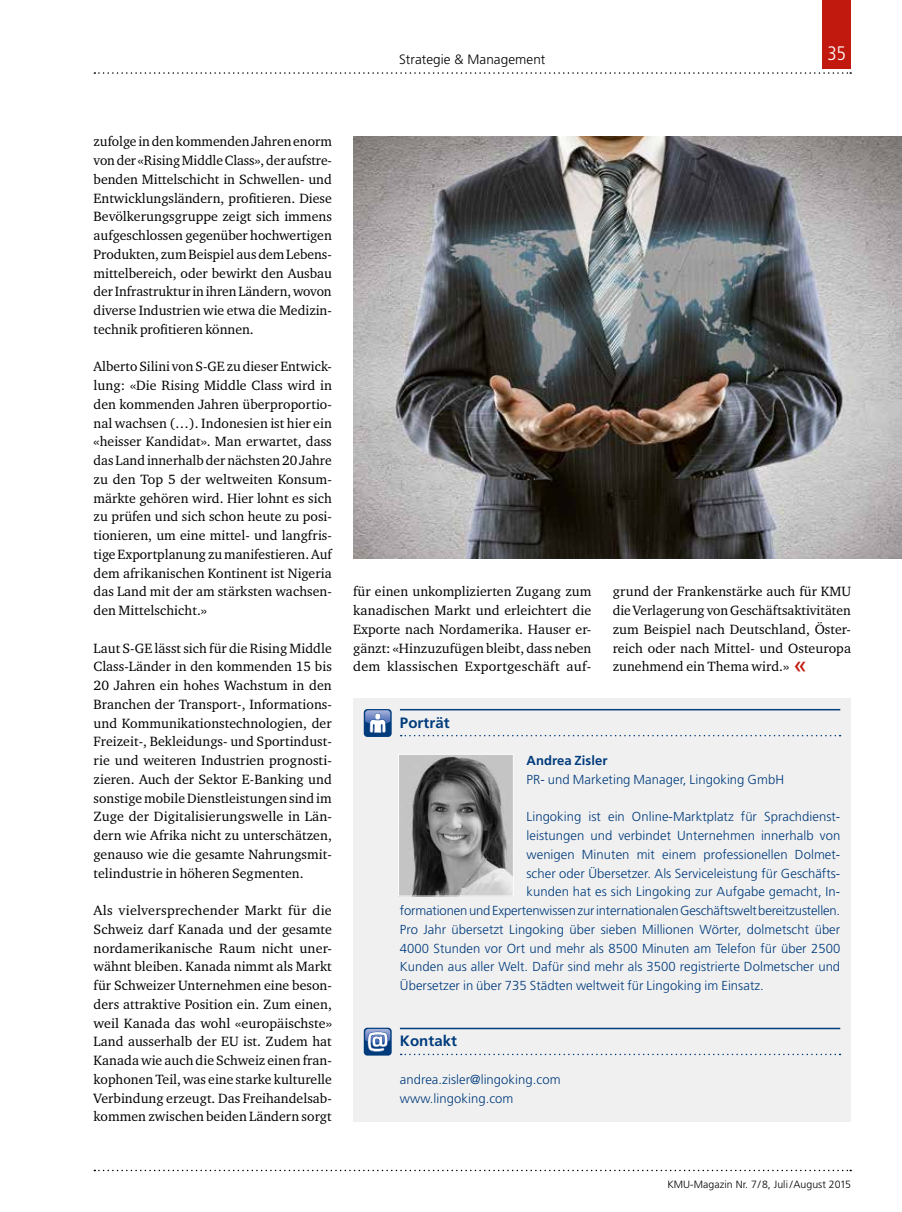
<style>
.page{position:relative;width:902px;height:1212px;background:#fff}
.page>*{position:absolute;margin:0;border:0;box-sizing:border-box;transform-origin:0 0}
.t1{font:300 condensed 19.5px "Frutiger LT Std";color:#fff}
.t2{font:700 15px "Frutiger LT Std";letter-spacing:.005em;color:#003b7c}
.t3{font:13.8px/18.8px "Charter ITC Std";letter-spacing:.005em;color:#000;text-align:justify}
.t4{font:300 13.5px "Frutiger LT Std";letter-spacing:.005em;color:#000}
.t5{font:300 13.05px/18.8px "Frutiger LT Std";letter-spacing:.005em;color:#003b7c}
.t6{font:700 13.05px "Frutiger LT Std";letter-spacing:.005em;color:#003b7c}
.t7{font:300 10.5px "Frutiger LT Std";letter-spacing:.005em;color:#000}
.s1{font-family:"Frutiger LT Std";font-size:24px;color:#c1190e}
</style>
<div class="page">
<svg style="left:94px;top:1170px;width:757px;height:1px"></svg>
<div style="left:822px;top:0;width:28px;height:68px;background:#c1190e"></div>
<svg style="left:94px;top:72px;width:757px;height:2px"></svg>
<div style="left:353px;top:698px;width:497px;height:423px;background:#f0f0f0"></div>
<hr style="left:400px;top:709px;width:440px;height:1px;background:#003b7c">
<svg style="left:400px;top:735px;width:440px;height:1px"></svg>
<hr style="left:400px;top:1028px;width:440px;height:1px;background:#003b7c">
<svg style="left:400px;top:1054px;width:440px;height:1px"></svg>
<div style="left:364px;top:709px;width:27px;height:28px;background:#003b7c;border-radius:4px"></div>
<svg style="left:365px;top:710px;width:25px;height:23px"></svg>
<div style="left:364px;top:1028px;width:27px;height:27px;background:#003b7c;border-radius:4px"></div>
<svg style="left:365px;top:1029px;width:25px;height:22px"></svg>
<img style="left:400px;top:756px;width:111px;height:138px">
<div style="left:398px;top:754px;width:115px;height:142px;border:1px solid #fff"></div>
<img style="left:353px;top:136px;width:548px;height:423px">
<p class="t4" style="left:399px;top:51px;width:148px">Strategie &amp; Management</p>
<h1 class="t1" style="left:827px;top:42px;width:20px">35</h1>
<p class="t3" style="left:94px;top:132px;width:240px">zufolge in den kommenden Jahren enorm von der «Rising Middle Class», der aufstre&shy;benden Mittelschicht in Schwellen- und Entwicklungsländern, profitieren. Diese Bevölkerungsgruppe zeigt sich immens aufgeschlossen gegenüber hochwertigen Produkten, zum Beispiel aus dem Lebens&shy;mittelbereich, oder bewirkt den Ausbau der Infrastruktur in ihren Ländern, wovon diverse Industrien wie etwa die Medizin&shy;technik profitieren können.</p>
<p class="t3" style="left:94px;top:357px;width:240px">Alberto Silini von S-GE zu dieser Entwick&shy;lung: «Die Rising Middle Class wird in den kommenden Jahren überproportio&shy;nal wachsen (…). Indonesien ist hier ein «heisser Kandidat». Man erwartet, dass das Land innerhalb der nächsten 20 Jahre zu den Top 5 der weltweiten Konsum&shy;märkte gehören wird. Hier lohnt es sich zu prüfen und sich schon heute zu posi&shy;tionieren, um eine mittel- und langfris&shy;tige Exportplanung zu manifestieren. Auf dem afrikanischen Kontinent ist Nigeria das Land mit der am stärksten wachsen&shy;den Mittelschicht.»</p>
<p class="t3" style="left:94px;top:638px;width:240px">Laut S-GE lässt sich für die Rising Middle Class-Länder in den kommenden 15 bis 20 Jahren ein hohes Wachstum in den Branchen der Transport-, Informations&shy;und Kommunikationstechnologien, der Freizeit-, Bekleidungs- und Sportindust&shy;rie und weiteren Industrien prognosti&shy;zieren. Auch der Sektor E-Banking und sonstige mobile Dienstleistungen sind im Zuge der Digitalisierungswelle in Län&shy;dern wie Afrika nicht zu unterschätzen, genauso wie die gesamte Nahrungsmit&shy;telindustrie in höheren Segmenten.</p>
<p class="t3" style="left:94px;top:901px;width:240px">Als vielversprechender Markt für die Schweiz darf Kanada und der gesamte nordamerikanische Raum nicht uner&shy;wähnt bleiben. Kanada nimmt als Markt für Schweizer Unternehmen eine beson&shy;ders attraktive Position ein. Zum einen, weil Kanada das wohl «europäischste» Land ausserhalb der EU ist. Zudem hat Kanada wie auch die Schweiz einen fran&shy;kophonen Teil, was eine starke kulturelle Verbindung erzeugt. Das Freihandelsab&shy;kommen zwischen beiden Ländern sorgt</p>
<p class="t3" style="left:353px;top:582px;width:240px">für einen unkomplizierten Zugang zum kanadischen Markt und erleichtert die Exporte nach Nordamerika. Hauser er&shy;gänzt: «Hinzuzufügen bleibt, dass neben dem klassischen Exportgeschäft auf-</p>
<p class="t3" style="left:612px;top:582px;width:240px">grund der Frankenstärke auch für KMU die Verlagerung von Geschäftsaktivitäten zum Beispiel nach Deutschland, Öster&shy;reich oder nach Mittel- und Osteuropa zunehmend ein Thema wird.» <span class="s1">«</span></p>
<p class="t2" style="left:400px;top:714px;width:51px">Porträt</p>
<p class="t6" style="left:526px;top:753px;width:83px">Andrea Zisler</p>
<p class="t5" style="left:526px;top:770px;width:259px">PR- und Marketing Manager, Lingoking GmbH</p>
<p class="t5" style="left:526px;top:808px;width:314px">Lingoking ist ein Online-Marktplatz für Sprachdienst-</p>
<p class="t5" style="left:526px;top:826px;width:315px">leistungen und verbindet Unternehmen innerhalb von</p>
<p class="t5" style="left:526px;top:845px;width:315px">wenigen Minuten mit einem professionellen Dolmet-</p>
<p class="t5" style="left:526px;top:864px;width:315px">scher oder Übersetzer. Als Serviceleistung für Geschäfts-</p>
<p class="t5" style="left:526px;top:883px;width:315px">kunden hat es sich Lingoking zur Aufgabe gemacht, In-</p>
<p class="t5" style="left:400px;top:901px;width:442px">formationen und Expertenwissen zur internationalen Geschäftswelt bereitzustellen.</p>
<p class="t5" style="left:400px;top:920px;width:442px">Pro Jahr übersetzt Lingoking über sieben Millionen Wörter, dolmetscht über</p>
<p class="t5" style="left:400px;top:939px;width:442px">4000 Stunden vor Ort und mehr als 8500 Minuten am Telefon für über 2500</p>
<p class="t5" style="left:400px;top:958px;width:442px">Kunden aus aller Welt. Dafür sind mehr als 3500 registrierte Dolmetscher und</p>
<p class="t5" style="left:400px;top:976px;width:365px">Übersetzer in über 735 Städten weltweit für Lingoking im Einsatz.</p>
<p class="t2" style="left:400px;top:1032px;width:59px">Kontakt</p>
<p class="t5" style="left:400px;top:1070px;width:162px">andrea.zisler@lingoking.com www.lingoking.com</p>
<p class="t7" style="left:667px;top:1178px;width:185px">KMU-Magazin Nr. 7/8, Juli /August 2015</p>
</div>
